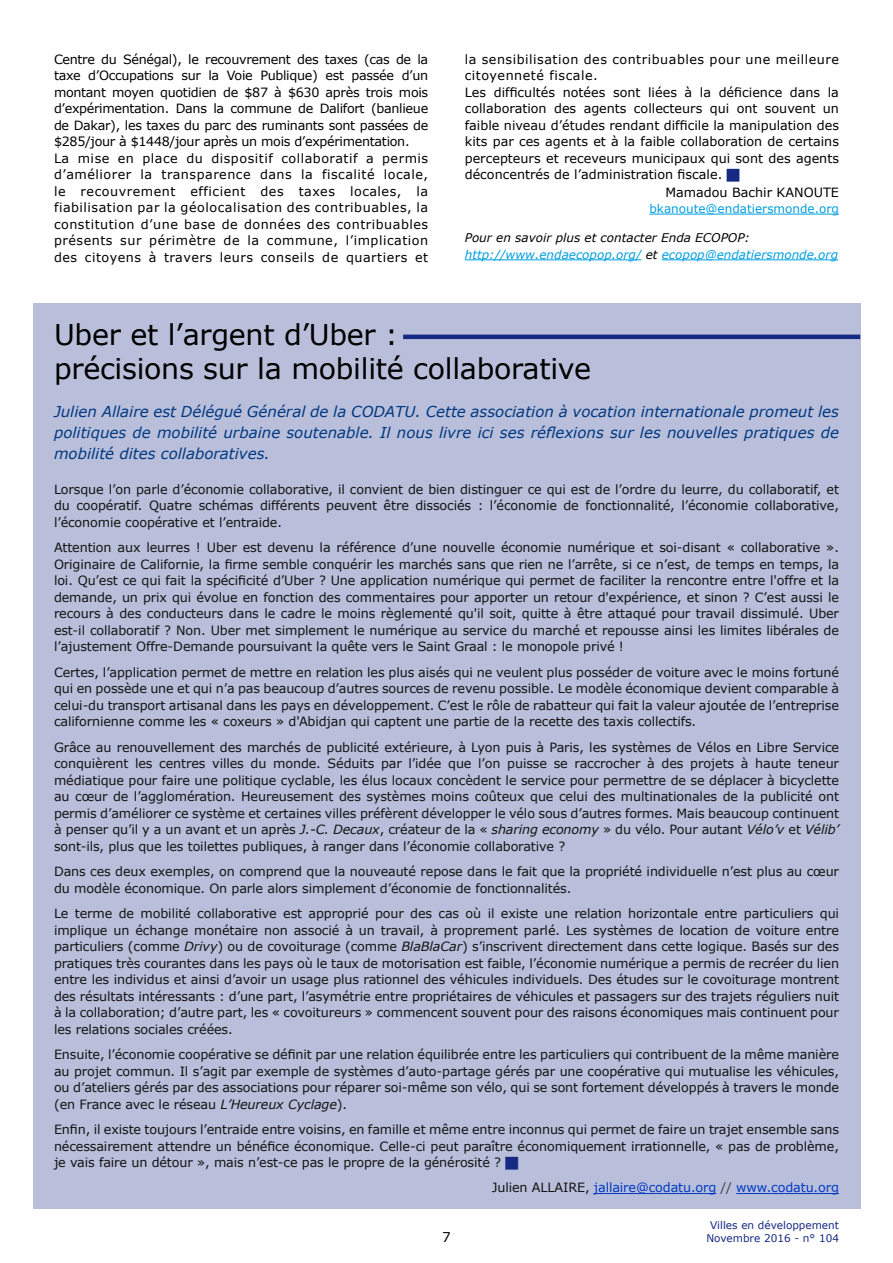
<style>
.page{position:relative;width:893px;height:1263px;background:#fff}
.page>*{position:absolute;margin:0;border:0;box-sizing:border-box;transform-origin:0 0}
.t1{font:28.5px/34.2px "Verdana";letter-spacing:-.01em;color:#000}
.t2{font:italic 15px/21px "Verdana";color:#003882;text-align:justify}
.t3{font:13.5px "Verdana";color:#000}
.t4{font:12.75px/16.5px "Verdana";letter-spacing:-.01em;color:#131313;text-align:justify}
.t5{font:12.75px/16.5px "Verdana";letter-spacing:.04em;color:#000}
.t6{font:12.75px "Verdana";color:#000}
.t7{font:12.75px "Verdana";letter-spacing:-.01em;color:#0039c5}
.t8{font:italic 12px/16.5px "Verdana";color:#009ee0}
.t9{font:12px "Verdana";color:#009ee0}
.t10{font:10.5px/12.6px "Verdana";color:#162983;text-align:center}
.s1{color:#000}
.s2{font-style:italic}
.s3{color:#131313}
.s4{color:#414141}
</style>
<div class="page">
<div style="left:33px;top:303px;width:827px;height:906px;background:#b9bfda"></div>
<hr style="left:594px;top:1193px;width:122px;height:1px;background:#0039c5">
<hr style="left:736px;top:1193px;width:103px;height:1px;background:#0039c5">
<hr style="left:403px;top:335px;width:457px;height:4px;background:#162983">
<hr style="left:649px;top:214px;width:190px;height:1px;background:#009ee0">
<hr style="left:465px;top:259px;width:176px;height:1px;background:#009ee0">
<hr style="left:662px;top:259px;width:176px;height:1px;background:#009ee0">
<p class="t5" style="left:54px;top:51px;width:376px">Centre du Sénégal), le recouvrement des taxes (cas de la taxe d’Occupations sur la Voie Publique) est passée d’un montant moyen quotidien de $87 à $630 après trois mois d’expérimentation. Dans la commune de Dalifort (banlieue de Dakar), les taxes du parc des ruminants sont passées de $285/jour à $1448/jour après un mois d’expérimentation.<br>La mise en place du dispositif collaboratif a permis d’améliorer la transparence dans la fiscalité locale, le recouvrement efficient des taxes locales, la fiabilisation par la géolocalisation des contribuables, la constitution d’une base de données des contribuables présents sur périmètre de la commune, l’implication des citoyens à travers leurs conseils de quartiers et</p>
<p class="t5" style="left:465px;top:51px;width:376px">la sensibilisation des contribuables pour une meilleure</p>
<p class="t5" style="left:465px;top:67px;width:135px">citoyenneté fiscale.</p>
<p class="t6" style="left:465px;top:83px;width:376px">Les difficultés notées sont liées à la déficience dans la</p>
<p class="t6" style="left:465px;top:100px;width:376px">collaboration des agents collecteurs qui ont souvent un</p>
<p class="t6" style="left:465px;top:116px;width:376px">faible niveau d’études rendant difficile la manipulation des</p>
<p class="t6" style="left:465px;top:133px;width:376px">kits par ces agents et à la faible collaboration de certains</p>
<p class="t6" style="left:465px;top:149px;width:376px">percepteurs et receveurs municipaux qui sont des agents</p>
<p class="t6" style="left:465px;top:166px;width:259px">déconcentrés de l’administration fiscale.</p>
<p class="t6" style="left:665px;top:183px;width:175px">Mamadou Bachir KANOUTE</p>
<p class="t9" style="left:649px;top:200px;width:191px">bkanoute@endatiersmonde.org</p>
<p class="t8" style="left:465px;top:230px;width:375px"><span class="s1">Pour en savoir plus et contacter Enda ECOPOP: </span>http://www.endaecopop.org/ <span class="s1">et</span> ecopop@endatiersmonde.org</p>
<h1 class="t1" style="left:54px;top:317px;width:539px">Uber et l’argent d’Uber :<br>précisions sur la mobilité collaborative</h1>
<p class="t2" style="left:54px;top:400px;width:786px">Julien Allaire est Délégué Général de la CODATU. Cette association à vocation internationale promeut les politiques de mobilité urbaine soutenable. Il nous livre ici ses réflexions sur les nouvelles pratiques de mobilité dites collaboratives.</p>
<p class="t4" style="left:54px;top:481px;width:786px">Lorsque l’on parle d’économie collaborative, il convient de bien distinguer ce qui est de l’ordre du leurre, du collaboratif, et du coopératif. Quatre schémas différents peuvent être dissociés : l’économie de fonctionnalité, l’économie collaborative, l’économie coopérative et l’entraide.</p>
<p class="t4" style="left:54px;top:539px;width:787px">Attention aux leurres ! Uber est devenu la référence d’une nouvelle économie numérique et soi-disant « collaborative ».<br>Originaire de Californie, la firme semble conquérir les marchés sans que rien ne l’arrête, si ce n’est, de temps en temps, la loi. Qu’est ce qui fait la spécificité d’Uber ? Une application numérique qui permet de faciliter la rencontre entre l'offre et la demande, un prix qui évolue en fonction des commentaires pour apporter un retour d'expérience, et sinon ? C’est aussi le recours à des conducteurs dans le cadre le moins règlementé qu'il soit, quitte à être attaqué pour travail dissimulé. Uber est-il collaboratif ? Non. Uber met simplement le numérique au service du marché et repousse ainsi les limites libérales de l’ajustement Offre-Demande poursuivant la quête vers le Saint Graal : le monopole privé !</p>
<p class="t4" style="left:54px;top:664px;width:787px">Certes, l’application permet de mettre en relation les plus aisés qui ne veulent plus posséder de voiture avec le moins fortuné qui en possède une et qui n’a pas beaucoup d’autres sources de revenu possible. Le modèle économique devient comparable à celui-du transport artisanal dans les pays en développement. C’est le rôle de rabatteur qui fait la valeur ajoutée de l’entreprise californienne comme les « coxeurs » d'Abidjan qui captent une partie de la recette des taxis collectifs.</p>
<p class="t4" style="left:54px;top:739px;width:787px">Grâce au renouvellement des marchés de publicité extérieure, à Lyon puis à Paris, les systèmes de Vélos en Libre Service conquièrent les centres villes du monde. Séduits par l’idée que l’on puisse se raccrocher à des projets à haute teneur médiatique pour faire une politique cyclable, les élus locaux concèdent le service pour permettre de se déplacer à bicyclette au cœur de l’agglomération. Heureusement des systèmes moins coûteux que celui des multinationales de la publicité ont permis d’améliorer ce système et certaines villes préfèrent développer le vélo sous d’autres formes. Mais beaucoup continuent à penser qu’il y a un avant et un après <span class="s2">J.-C. Decaux</span>, créateur de la « <span class="s2">sharing economy</span> » du vélo. Pour autant <span class="s2">Vélo’v</span> et <span class="s2">Vélib’ </span>sont-ils, plus que les toilettes publiques, à ranger dans l’économie collaborative ?</p>
<p class="t4" style="left:54px;top:863px;width:787px">Dans ces deux exemples, on comprend que la nouveauté repose dans le fait que la propriété individuelle n’est plus au cœur du modèle économique. On parle alors simplement d’économie de fonctionnalités.</p>
<p class="t4" style="left:54px;top:905px;width:787px">Le terme de mobilité collaborative est approprié pour des cas où il existe une relation horizontale entre particuliers qui implique un échange monétaire non associé à un travail, à proprement parlé. Les systèmes de location de voiture entre particuliers (comme <span class="s2">Drivy</span>) ou de covoiturage (comme <span class="s2">BlaBlaCar</span>) s’inscrivent directement dans cette logique. Basés sur des pratiques très courantes dans les pays où le taux de motorisation est faible, l’économie numérique a permis de recréer du lien entre les individus et ainsi d’avoir un usage plus rationnel des véhicules individuels. Des études sur le covoiturage montrent des résultats intéressants : d’une part, l’asymétrie entre propriétaires de véhicules et passagers sur des trajets réguliers nuit à la collaboration; d’autre part, les « covoitureurs » commencent souvent pour des raisons économiques mais continuent pour les relations sociales créées.</p>
<p class="t4" style="left:54px;top:1046px;width:787px">Ensuite, l’économie coopérative se définit par une relation équilibrée entre les particuliers qui contribuent de la même manière au projet commun. Il s’agit par exemple de systèmes d’auto-partage gérés par une coopérative qui mutualise les véhicules, ou d’ateliers gérés par des associations pour réparer soi-même son vélo, qui se sont fortement développés à travers le monde (en France avec le réseau <span class="s2">L’Heureux Cyclage</span>).</p>
<p class="t4" style="left:54px;top:1121px;width:787px">Enfin, il existe toujours l’entraide entre voisins, en famille et même entre inconnus qui permet de faire un trajet ensemble sans nécessairement attendre un bénéfice économique. Celle-ci peut paraître économiquement irrationnelle, « pas de problème, je vais faire un détour », mais n’est-ce pas le propre de la générosité ?</p>
<p class="t7" style="left:492px;top:1179px;width:349px"><span class="s3">Julien ALLAIRE,</span> jallaire@codatu.org <span class="s4">//</span> www.codatu.org</p>
<p class="t3" style="left:442px;top:1228px;width:10px">7</p>
<p class="t10" style="left:706px;top:1219px;width:134px">Villes en développement<br>Novembre 2016 - n° 104</p>
</div>
